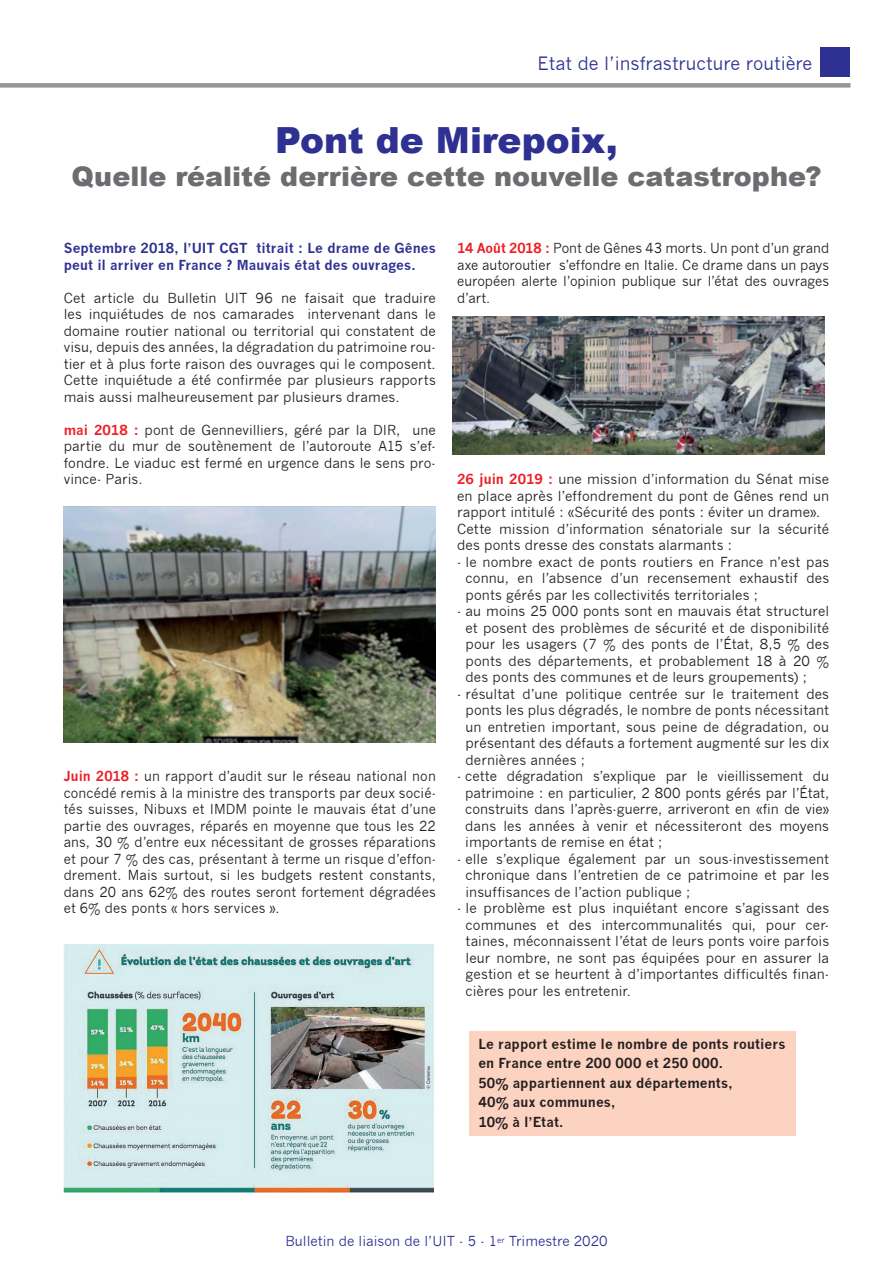
<style>
.page{position:relative;width:893px;height:1263px;background:#fff}
.page>*{position:absolute;margin:0;border:0;box-sizing:border-box;transform-origin:0 0}
.new_gothic_9{font:900 36px "Arial";color:#2e3092}
.new_gothic_9-2{font:900 27px "Arial";color:#6c6d70}
.t1{font:18px "News Gothic";color:#2e3092}
.new_gothic_9-3{font:13.5px/16.5px "News Gothic";letter-spacing:.005em;color:#231f20;text-align:justify}
.new_gothic_9-4{font:700 13.5px/19.5px "News Gothic";letter-spacing:.01em;color:#231f20}
.new_gothic_9-5{font:700 13.5px/16.5px "News Gothic";letter-spacing:.005em;color:#2e3092}
.t2{font:13.5px "News Gothic";color:#2e3092}
.s1{font-weight:700;color:#ee1d23}
</style>
<div class="page">
<div style="left:0;top:83px;width:850px;height:5px;background:#939598"></div>
<div style="left:820px;top:47px;width:30px;height:30px;background:#2e3092"></div>
<div style="left:469px;top:1031px;width:326px;height:105px;background:#fcd2c0"></div>
<img style="left:64px;top:506px;width:372px;height:236px">
<img style="left:452px;top:317px;width:373px;height:138px">
<img style="left:64px;top:944px;width:370px;height:248px">
<p class="t1" style="left:538px;top:53px;width:276px">Etat de l’insfrastructure routière</p>
<p class="new_gothic_9" style="left:275px;top:120px;width:344px">Pont de Mirepoix,</p>
<p class="new_gothic_9-2" style="left:72px;top:161px;width:751px">Quelle réalité derrière cette nouvelle catastrophe?</p>
<p class="new_gothic_9-5" style="left:64px;top:240px;width:374px">Septembre 2018, l’UIT CGT titrait : Le drame de Gênes peut il arriver en France ? Mauvais état des ouvrages.</p>
<p class="new_gothic_9-3" style="left:64px;top:290px;width:374px">Cet article du Bulletin UIT 96 ne faisait que traduire les inquiétudes de nos camarades intervenant dans le domaine routier national ou territorial qui constatent de visu, depuis des années, la dégradation du patrimoine rou&shy;tier et à plus forte raison des ouvrages qui le composent.<br>Cette inquiétude a été confirmée par plusieurs rapports mais aussi malheureusement par plusieurs drames.</p>
<p class="new_gothic_9-3" style="left:64px;top:422px;width:374px"><span class="s1">mai 2018 :</span> pont de Gennevilliers, géré par la DIR, une partie du mur de soutènement de l’autoroute A15 s’ef&shy;fondre. Le viaduc est fermé en urgence dans le sens pro&shy;vince- Paris.</p>
<p class="new_gothic_9-3" style="left:64px;top:768px;width:374px"><span class="s1">Juin 2018 :</span> un rapport d’audit sur le réseau national non concédé remis à la ministre des transports par deux socié&shy;tés suisses, Nibuxs et IMDM pointe le mauvais état d’une partie des ouvrages, réparés en moyenne que tous les 22 ans, 30 % d’entre eux nécessitant de grosses réparations et pour 7 % des cas, présentant à terme un risque d’effon&shy;drement. Mais surtout, si les budgets restent constants, dans 20 ans 62% des routes seront fortement dégradées et 6% des ponts « hors services ».</p>
<p class="new_gothic_9-3" style="left:457px;top:240px;width:374px"><span class="s1">14 Août 2018 :</span> Pont de Gênes 43 morts. Un pont d’un grand axe autoroutier s’effondre en Italie. Ce drame dans un pays européen alerte l’opinion publique sur l’état des ouvrages d’art.</p>
<p class="new_gothic_9-3" style="left:457px;top:471px;width:374px"><span class="s1">26 juin 2019 :</span> une mission d’information du Sénat mise en place après l’effondrement du pont de Gênes rend un rapport intitulé : «Sécurité des ponts : éviter un drame».</p>
<p class="new_gothic_9-3" style="left:457px;top:521px;width:374px">Cette mission d’information sénatoriale sur la sécurité des ponts dresse des constats alarmants :</p>
<p class="new_gothic_9-3" style="left:466px;top:554px;width:365px;text-indent:-8px">- le nombre exact de ponts routiers en France n’est pas connu, en l’absence d’un recensement exhaustif des ponts gérés par les collectivités territoriales ;</p>
<p class="new_gothic_9-3" style="left:466px;top:603px;width:365px;text-indent:-8px">- au moins 25 000 ponts sont en mauvais état structurel et posent des problèmes de sécurité et de disponibilité pour les usagers (7 % des ponts de l’État, 8,5 % des ponts des départements, et probablement 18 à 20 % des ponts des communes et de leurs groupements) ;</p>
<p class="new_gothic_9-3" style="left:466px;top:686px;width:365px;text-indent:-8px">- résultat d’une politique centrée sur le traitement des ponts les plus dégradés, le nombre de ponts nécessitant un entretien important, sous peine de dégradation, ou présentant des défauts a fortement augmenté sur les dix dernières années ;</p>
<p class="new_gothic_9-3" style="left:465px;top:768px;width:365px;text-indent:-8px">- cette dégradation s’explique par le vieillissement du patrimoine : en particulier, 2 800 ponts gérés par l’État, construits dans l’après-guerre, arriveront en «fin de vie» dans les années à venir et nécessiteront des moyens importants de remise en état ;</p>
<p class="new_gothic_9-3" style="left:466px;top:851px;width:365px;text-indent:-8px">- elle s’explique également par un sous-investissement chronique dans l’entretien de ce patrimoine et par les insuffisances de l’action publique ;</p>
<p class="new_gothic_9-3" style="left:466px;top:900px;width:365px;text-indent:-8px">- le problème est plus inquiétant encore s’agissant des communes et des intercommunalités qui, pour cer&shy;taines, méconnaissent l’état de leurs ponts voire parfois leur nombre, ne sont pas équipées pour en assurer la gestion et se heurtent à d’importantes difficultés finan&shy;cières pour les entretenir.</p>
<p class="new_gothic_9-4" style="left:478px;top:1034px;width:309px">Le rapport estime le nombre de ponts routiers en France entre 200 000 et 250 000.</p>
<p class="new_gothic_9-4" style="left:478px;top:1073px;width:256px">50% appartiennent aux départements,</p>
<p class="new_gothic_9-4" style="left:478px;top:1092px;width:139px">40% aux communes,</p>
<p class="new_gothic_9-4" style="left:478px;top:1112px;width:87px">10% à l’Etat.</p>
<p class="t2" style="left:285px;top:1233px;width:324px">Bulletin de liaison de l’UIT - 5 - 1<sup>er</sup> Trimestre 2020</p>
</div>
